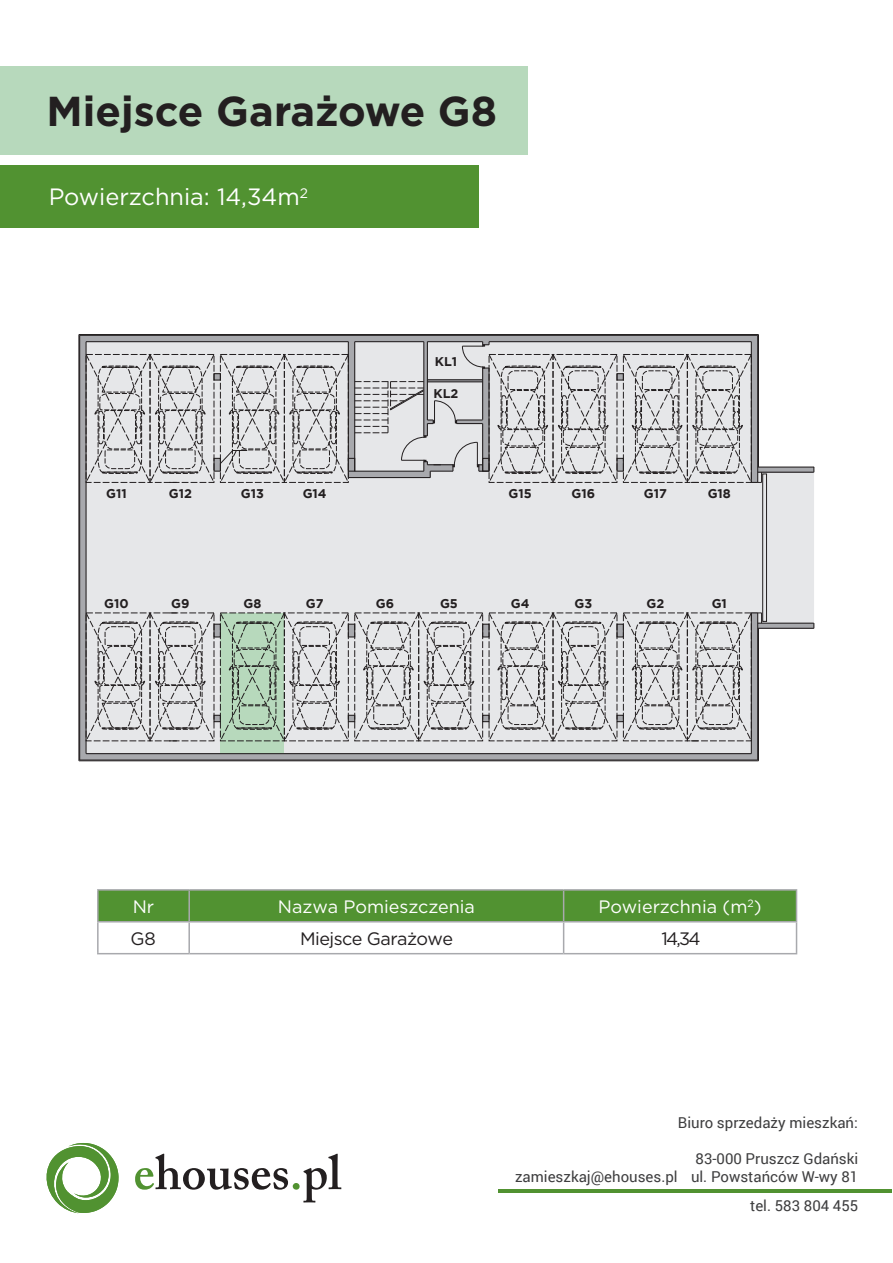
<style>
.page{position:relative;width:893px;height:1263px;background:#fff}
.page>*{position:absolute;margin:0;border:0;box-sizing:border-box;transform-origin:0 0}
.t1{font:700 41.85px "Gotham";color:#231f20}
.t2{font:23.55px "Gotham";color:#fff}
.t3{font:18px "Gotham";color:#fff}
.t4{font:18px "Gotham";letter-spacing:-.03em;color:#231f20}
.t5{font:15px/18px "Roboto";color:#3e3e3f;text-align:center}
.t6{font:700 12.6px "Gotham";color:#231f20}
</style>
<div class="page">
<div style="left:0;top:67px;width:527px;height:88px;background:#b7d9bc"></div>
<div style="left:0;top:165px;width:479px;height:63px;background:#519231"></div>
<svg style="left:46px;top:1143px;width:73px;height:70px"></svg>
<svg style="left:135px;top:1154px;width:153px;height:36px"></svg>
<div style="left:293px;top:1183px;width:7px;height:7px;background:#519231;border-radius:50%"></div>
<svg style="left:303px;top:1154px;width:38px;height:48px"></svg>
<hr style="left:498px;top:1189px;width:394px;height:3px;background:#519231">
<div style="left:99px;top:891px;width:697px;height:30px;background:#519231"></div>
<hr style="left:97px;top:889px;width:92px;height:2px;background:#a8a9ad">
<hr style="left:97px;top:891px;width:2px;height:30px;background:#a8a9ad">
<hr style="left:189px;top:889px;width:375px;height:2px;background:#a8a9ad">
<hr style="left:188px;top:891px;width:2px;height:30px;background:#a8a9ad">
<hr style="left:564px;top:889px;width:233px;height:2px;background:#a8a9ad">
<hr style="left:563px;top:891px;width:1px;height:30px;background:#a8a9ad">
<hr style="left:796px;top:891px;width:1px;height:30px;background:#a8a9ad">
<hr style="left:97px;top:921px;width:92px;height:1px;background:#a8a9ad">
<hr style="left:97px;top:922px;width:2px;height:31px;background:#a8a9ad">
<hr style="left:189px;top:921px;width:375px;height:1px;background:#a8a9ad">
<hr style="left:188px;top:922px;width:2px;height:31px;background:#a8a9ad">
<hr style="left:564px;top:921px;width:233px;height:1px;background:#a8a9ad">
<hr style="left:563px;top:922px;width:1px;height:31px;background:#a8a9ad">
<hr style="left:796px;top:922px;width:1px;height:31px;background:#a8a9ad">
<hr style="left:97px;top:953px;width:92px;height:1px;background:#a8a9ad">
<hr style="left:189px;top:953px;width:375px;height:1px;background:#a8a9ad">
<hr style="left:564px;top:953px;width:233px;height:1px;background:#a8a9ad">
<svg style="left:87px;top:342px;width:727px;height:411px;background:#e8e9eb"></svg>
<div style="left:757px;top:623px;width:57px;height:5px;background:#a8a9ad"></div>
<div style="left:757px;top:467px;width:57px;height:5px;background:#a8a9ad"></div>
<div style="left:751px;top:613px;width:7px;height:147px;background:#a8a9ad"></div>
<div style="left:80px;top:754px;width:678px;height:6px;background:#a8a9ad"></div>
<div style="left:80px;top:335px;width:6px;height:425px;background:#a8a9ad"></div>
<div style="left:348px;top:471px;width:82px;height:7px;background:#a8a9ad"></div>
<div style="left:348px;top:339px;width:7px;height:134px;background:#a8a9ad"></div>
<div style="left:80px;top:335px;width:678px;height:7px;background:#a8a9ad"></div>
<div style="left:220px;top:613px;width:64px;height:141px;background:#b7d9bc"></div>
<div style="left:348px;top:458px;width:7px;height:14px;border:1px solid #231f20"></div>
<hr style="left:354px;top:342px;width:1px;height:129px;background:#231f20">
<hr style="left:348px;top:342px;width:1px;height:136px;background:#231f20">
<hr style="left:348px;top:477px;width:82px;height:1px;background:#231f20">
<hr style="left:80px;top:759px;width:678px;height:1px;background:#231f20">
<hr style="left:79px;top:760px;width:679px;height:1px;background:#231f20">
<hr style="left:86px;top:753px;width:665px;height:1px;background:#231f20">
<hr style="left:80px;top:335px;width:678px;height:1px;background:#231f20">
<hr style="left:79px;top:334px;width:679px;height:1px;background:#231f20">
<hr style="left:427px;top:341px;width:56px;height:1px;background:#231f20">
<hr style="left:86px;top:341px;width:262px;height:1px;background:#231f20">
<hr style="left:489px;top:341px;width:262px;height:1px;background:#231f20">
<hr style="left:355px;top:341px;width:69px;height:1px;background:#231f20">
<hr style="left:79px;top:334px;width:1px;height:427px;background:#231f20">
<hr style="left:86px;top:342px;width:1px;height:412px;background:#231f20">
<hr style="left:757px;top:335px;width:1px;height:147px;background:#231f20">
<hr style="left:758px;top:334px;width:1px;height:133px;background:#231f20">
<hr style="left:757px;top:613px;width:1px;height:147px;background:#231f20">
<hr style="left:758px;top:628px;width:1px;height:133px;background:#231f20">
<hr style="left:751px;top:613px;width:1px;height:141px;background:#231f20">
<hr style="left:758px;top:472px;width:56px;height:1px;background:#231f20">
<hr style="left:758px;top:466px;width:56px;height:2px;background:#231f20">
<hr style="left:758px;top:628px;width:56px;height:1px;background:#231f20">
<hr style="left:758px;top:623px;width:56px;height:1px;background:#231f20">
<div style="left:762px;top:474px;width:5px;height:148px;border:1px solid #231f20"></div>
<svg style="left:85px;top:354px;width:264px;height:129px;background:#c3c4c5"></svg>
<svg style="left:355px;top:342px;width:407px;height:141px;background:#ccccce"></svg>
<svg style="left:85px;top:612px;width:677px;height:130px;background:#c6c9c8"></svg>
<h1 class="t1" style="left:47px;top:83px;width:452px">Miejsce Garażowe G8</h1>
<h2 class="t2" style="left:49px;top:182px;width:261px">Powierzchnia: 14,34m<sup>2</sup></h2>
<p class="t6" style="left:435px;top:353px;width:24px">KL1</p>
<p class="t6" style="left:433px;top:385px;width:26px">KL2</p>
<p class="t6" style="left:106px;top:485px;width:22px">G11</p>
<p class="t6" style="left:169px;top:485px;width:25px">G12</p>
<p class="t6" style="left:241px;top:485px;width:25px">G13</p>
<p class="t6" style="left:303px;top:485px;width:25px">G14</p>
<p class="t6" style="left:509px;top:485px;width:25px">G15</p>
<p class="t6" style="left:571px;top:485px;width:25px">G16</p>
<p class="t6" style="left:644px;top:485px;width:25px">G17</p>
<p class="t6" style="left:708px;top:485px;width:25px">G18</p>
<p class="t6" style="left:104px;top:596px;width:26px">G10</p>
<p class="t6" style="left:171px;top:596px;width:20px">G9</p>
<p class="t6" style="left:244px;top:596px;width:19px">G8</p>
<p class="t6" style="left:306px;top:596px;width:19px">G7</p>
<p class="t6" style="left:376px;top:596px;width:20px">G6</p>
<p class="t6" style="left:440px;top:596px;width:19px">G5</p>
<p class="t6" style="left:511px;top:596px;width:20px">G4</p>
<p class="t6" style="left:574px;top:596px;width:19px">G3</p>
<p class="t6" style="left:646px;top:596px;width:19px">G2</p>
<p class="t6" style="left:712px;top:596px;width:17px">G1</p>
<p class="t3" style="left:133px;top:895px;width:23px">Nr</p>
<p class="t3" style="left:278px;top:895px;width:199px">Nazwa Pomieszczenia</p>
<p class="t3" style="left:599px;top:895px;width:164px">Powierzchnia (m<sup>2</sup>)</p>
<p class="t4" style="left:130px;top:927px;width:27px">G8</p>
<p class="t4" style="left:300px;top:927px;width:154px">Miejsce Garażowe</p>
<p class="t4" style="left:662px;top:927px;width:40px">14,34</p>
<p class="t5" style="left:678px;top:1113px;width:182px">Biuro sprzedaży mieszkań:</p>
<p class="t5" style="left:515px;top:1167px;width:164px">zamieszkaj@ehouses.pl</p>
<p class="t5" style="left:691px;top:1149px;width:169px">83-000 Pruszcz Gdański ul. Powstańców W-wy 81</p>
<p class="t5" style="left:750px;top:1195px;width:110px">tel. 583 804 455</p>
</div>
